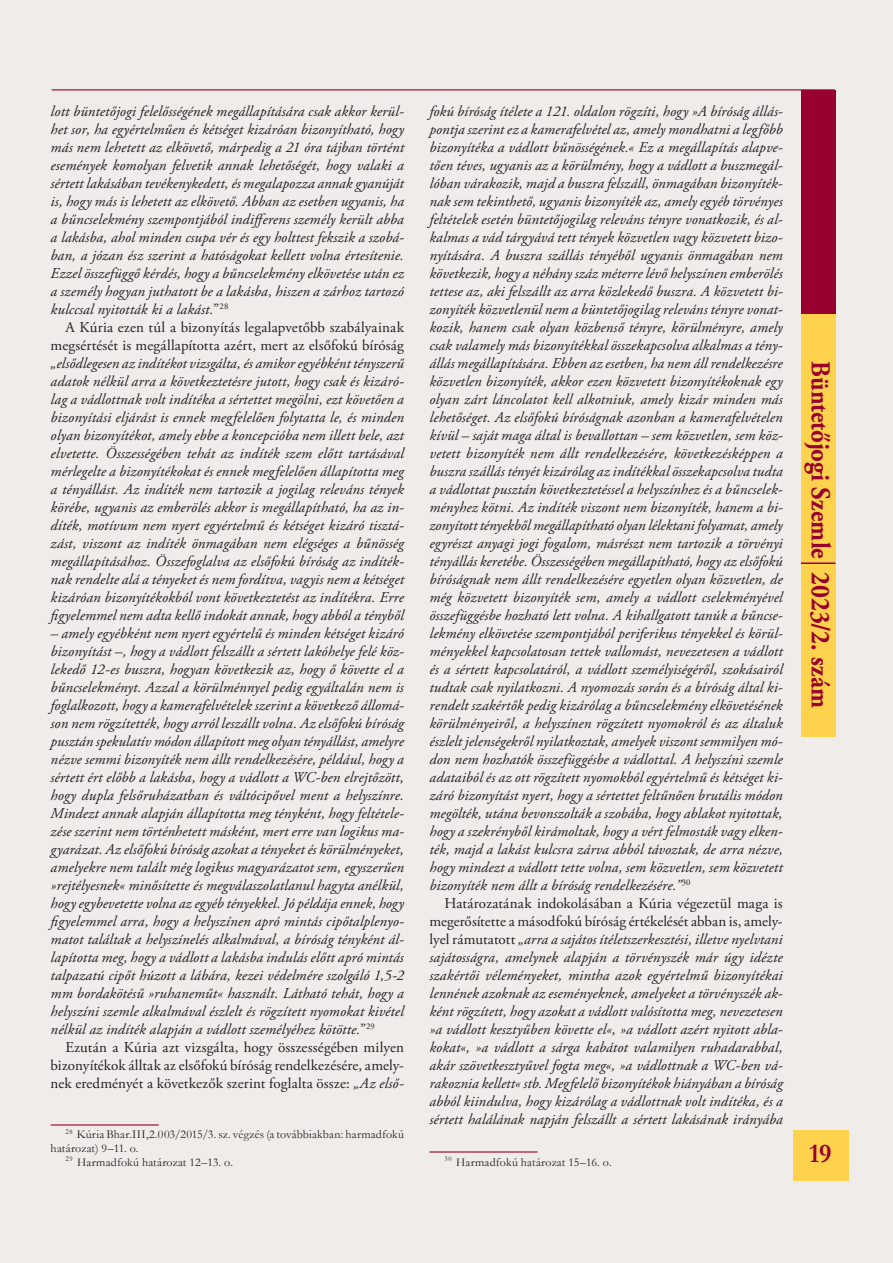
<style>
.page{position:relative;width:893px;height:1263px;background:#fff}
.page>*{position:absolute;margin:0;border:0;box-sizing:border-box;transform-origin:0 0}
.t1{font:700 27.3px "Adobe Garamond Pro";color:#98012d;scale:.91 1}
.t2{font:700 27px "Garamond";color:#98012d}
.Szöveg{font:italic 15px/18px "Adobe Garamond Pro";letter-spacing:.01em;color:#231f20;text-align:justify}
.Szöveg-2{font:15px/18px "Adobe Garamond Pro";color:#231f20;text-align:justify}
.labjegyzet{font:12px/13.5px "Garamond";letter-spacing:.015em;color:#231f20}
.s1{font-style:normal}
.s2{font-style:italic}
</style>
<div class="page">
<div style="left:0;top:0;width:892px;height:1262px;background:#f0ece9"></div>
<div style="left:793px;top:1129px;width:55px;height:51px;background:#fed24c"></div>
<hr style="left:52px;top:89px;width:782px;height:1px;background:#98012d">
<div style="left:800px;top:312px;width:34px;height:424px;background:#fed24c"></div>
<div style="left:800px;top:90px;width:34px;height:224px;background:#98012d"></div>
<hr style="left:800px;top:562px;width:35px;height:2px;background:#98012d">
<hr style="left:51px;top:1124px;width:108px;height:1px;background:#98012d">
<hr style="left:429px;top:1151px;width:108px;height:1px;background:#98012d">
<p class="Szöveg" style="left:51px;top:102px;width:354px">lott büntetőjogi felelősségének megállapítására csak akkor kerül&shy;het sor, ha egyértelműen és kétséget kizáróan bizonyítható, hogy más nem lehetett az elkövető, márpedig a 21 óra tájban történt események komolyan felvetik annak lehetőségét, hogy valaki a sértett lakásában tevékenykedett, és megalapozza annak gyanúját is, hogy más is lehetett az elkövető. Abban az esetben ugyanis, ha a bűncselekmény szempontjából indifferens személy került abba a lakásba, ahol minden csupa vér és egy holttest fekszik a szobá&shy;ban, a józan ész szerint a hatóságokat kellett volna értesítenie.<br>Ezzel összefüggő kérdés, hogy a bűncselekmény elkövetése után ez a személy hogyan juthatott be a lakásba, hiszen a zárhoz tartozó kulccsal nyitották ki a lakást.<span class="s1">”</span><sup>28</sup></p>
<p class="Szöveg" style="left:51px;top:318px;width:355px;text-indent:15px"><span class="s1">A Kúria ezen túl a bizonyítás legalapvetőbb szabályainak megsértését is megállapította azért, mert az elsőfokú bíróság </span>„elsődlegesen az indítékot vizsgálta, és amikor egyébként tényszerű adatok nélkül arra a következtetésre jutott, hogy csak és kizáró&shy;lag a vádlottnak volt indítéka a sértettet megölni, ezt követően a bizonyítási eljárást is ennek megfelelően folytatta le, és minden olyan bizonyítékot, amely ebbe a koncepcióba nem illett bele, azt elvetette. Összességében tehát az indíték szem előtt tartásával mérlegelte a bizonyítékokat és ennek megfelelően állapította meg a tényállást. Az indíték nem tartozik a jogilag releváns tények körébe, ugyanis az emberölés akkor is megállapítható, ha az in&shy;díték, motívum nem nyert egyértelmű és kétséget kizáró tisztá&shy;zást, viszont az indíték önmagában nem elégséges a bűnösség megállapításához. Összefoglalva az elsőfokú bíróság az indíték&shy;nak rendelte alá a tényeket és nem fordítva, vagyis nem a kétséget kizáróan bizonyítékokból vont következtetést az indítékra. Erre figyelemmel nem adta kellő indokát annak, hogy abból a tényből</p>
<p class="Szöveg" style="left:51px;top:624px;width:354px">– amely egyébként nem nyert egyértelű és minden kétséget kizáró bizonyítást –, hogy a vádlott felszállt a sértett lakóhelye felé köz&shy;lekedő 12-es buszra, hogyan következik az, hogy ő követte el a bűncselekményt. Azzal a körülménnyel pedig egyáltalán nem is foglalkozott, hogy a kamerafelvételek szerint a következő állomá&shy;son nem rögzítették, hogy arról leszállt volna. Az elsőfokú bíróság pusztán spekulatív módon állapított meg olyan tényállást, amelyre nézve semmi bizonyíték nem állt rendelkezésére, például, hogy a sértett ért előbb a lakásba, hogy a vádlott a WC-ben elrejtőzött, hogy dupla felsőruházatban és váltócipővel ment a helyszínre.<br>Mindezt annak alapján állapította meg tényként, hogy feltétele&shy;zése szerint nem történhetett másként, mert erre van logikus ma&shy;gyarázat. Az elsőfokú bíróság azokat a tényeket és körülményeket, amelyekre nem talált még logikus magyarázatot sem, egyszerűen »rejtélyesnek« minősítette és megválaszolatlanul hagyta anélkül, hogy egybevetette volna az egyéb tényekkel. Jó példája ennek, hogy figyelemmel arra, hogy a helyszínen apró mintás cipőtalplenyo&shy;matot találtak a helyszínelés alkalmával, a bíróság tényként ál&shy;lapította meg, hogy a vádlott a lakásba indulás előtt apró mintás talpazatú cipőt húzott a lábára, kezei védelmére szolgáló 1,5-2 mm bordakötésű »ruhaneműt« használt. Látható tehát, hogy a helyszíni szemle alkalmával észlelt és rögzített nyomokat kivétel nélkül az indíték alapján a vádlott személyéhez kötötte.<span class="s1">”</span><sup>29</sup></p>
<p class="Szöveg-2" style="left:51px;top:1038px;width:354px;text-indent:15px">Ezután a Kúria azt vizsgálta, hogy összességében milyen bizonyítékok álltak az elsőfokú bíróság rendelkezésére, amely&shy;nek eredményét a következők szerint foglalta össze: <span class="s2">„Az első-</span></p>
<p class="labjegyzet" style="left:51px;top:1127px;width:354px;text-indent:15px"><sup>2</sup> <sup>8</sup> Kúria Bhar.III,2.003/2015/3. sz. végzés (a továbbiakban: harmadfokú határozat) 9–11. o.</p>
<p class="labjegyzet" style="left:65px;top:1154px;width:169px"><sup>29</sup> Harmadfokú határozat 12–13. o.</p>
<p class="Szöveg" style="left:429px;top:102px;width:354px">fokú bíróság ítélete a 121. oldalon rögzíti, hogy »A bíróság állás&shy;pontja szerint ez a kamerafelvétel az, amely mondhatni a legfőbb bizonyítéka a vádlott bűnösségének.« Ez a megállapítás alapve&shy;tően téves, ugyanis az a körülmény, hogy a vádlott a buszmegál&shy;lóban várakozik, majd a buszra felszáll, önmagában bizonyíték&shy;nak sem tekinthető, ugyanis bizonyíték az, amely egyéb törvényes feltételek esetén büntetőjogilag releváns tényre vonatkozik, és al&shy;kalmas a vád tárgyává tett tények közvetlen vagy közvetett bizo&shy;nyítására. A buszra szállás tényéből ugyanis önmagában nem következik, hogy a néhány száz méterre lévő helyszínen emberölés tettese az, aki felszállt az arra közlekedő buszra. A közvetett bi&shy;zonyíték közvetlenül nem a büntetőjogilag releváns tényre vonat&shy;kozik, hanem csak olyan közbenső tényre, körülményre, amely csak valamely más bizonyítékkal összekapcsolva alkalmas a tény&shy;állás megállapítására. Ebben az esetben, ha nem áll rendelkezésre közvetlen bizonyíték, akkor ezen közvetett bizonyítékoknak egy olyan zárt láncolatot kell alkotniuk, amely kizár minden más lehetőséget. Az elsőfokú bíróságnak azonban a kamerafelvételen kívül – saját maga által is bevallottan – sem közvetlen, sem köz&shy;vetett bizonyíték nem állt rendelkezésére, következésképpen a buszra szállás tényét kizárólag az indítékkal összekapcsolva tudta a vádlottat pusztán következtetéssel a helyszínhez és a bűncselek&shy;ményhez kötni. Az indíték viszont nem bizonyíték, hanem a bi&shy;zonyított tényekből megállapítható olyan lélektani folyamat, amely egyrészt anyagi jogi fogalom, másrészt nem tartozik a törvényi tényállás keretébe. Összességében megállapítható, hogy az elsőfokú bíróságnak nem állt rendelkezésére egyetlen olyan közvetlen, de még közvetett bizonyíték sem, amely a vádlott cselekményével összefüggésbe hozható lett volna. A kihallgatott tanúk a bűncse&shy;lekmény elkövetése szempontjából periferikus tényekkel és körül&shy;ményekkel kapcsolatosan tettek vallomást, nevezetesen a vádlott és a sértett kapcsolatáról, a vádlott személyiségéről, szokásairól tudtak csak nyilatkozni. A nyomozás során és a bíróság által ki&shy;rendelt szakértők pedig kizárólag a bűncselekmény elkövetésének körülményeiről, a helyszínen rögzített nyomokról és az általuk észlelt jelenségekről nyilatkoztak, amelyek viszont semmilyen mó&shy;don nem hozhatók összefüggésbe a vádlottal. A helyszíni szemle adataiból és az ott rögzített nyomokból egyértelmű és kétséget ki&shy;záró bizonyítást nyert, hogy a sértettet feltűnően brutális módon megölték, utána bevonszolták a szobába, hogy ablakot nyitottak, hogy a szekrényből kirámoltak, hogy a vért felmosták vagy elken&shy;ték, majd a lakást kulcsra zárva abból távoztak, de arra nézve, hogy mindezt a vádlott tette volna, sem közvetlen, sem közvetett bizonyíték nem állt a bíróság rendelkezésére.”<sup>30</sup></p>
<p class="Szöveg" style="left:429px;top:894px;width:354px;text-indent:15px"><span class="s1">Határozatának indokolásában a Kúria végezetül maga is megerősítette a másodfokú bíróság értékelését abban is, amel - lyel rámutatott</span> „arra a sajátos ítéletszerkesztési, illetve nyelvtani sajátosságra, amelynek alapján a törvényszék már úgy idézte szakértői véleményeket, mintha azok egyértelmű bizonyítékai lennének azoknak az eseményeknek, amelyeket a törvényszék ak&shy;ként rögzített, hogy azokat a vádlott valósította meg, nevezetesen »a vádlott kesztyűben követte el«, »a vádlott azért nyitott abla&shy;kokat«, »a vádlott a sárga kabátot valamilyen ruhadarabbal, akár szövetkesztyűvel fogta meg«, »a vádlottnak a WC-ben vá&shy;rakoznia kellett« stb. Megfelelő bizonyítékok hiányában a bíróság abból kiindulva, hogy kizárólag a vádlottnak volt indítéka, és a sértett halálának napján felszállt a sértett lakásának irányába</p>
<p class="labjegyzet" style="left:444px;top:1154px;width:169px"><sup>3</sup> <sup>0</sup> Harmadfokú határozat 15–16. o.</p>
<h1 class="t1" style="left:836px;top:361px;width:383px;rotate:90deg">Büntetőjogi Szemle 2023/2. szám</h1>
<h2 class="t2" style="left:808px;top:1134px;width:24px">19</h2>
</div>
